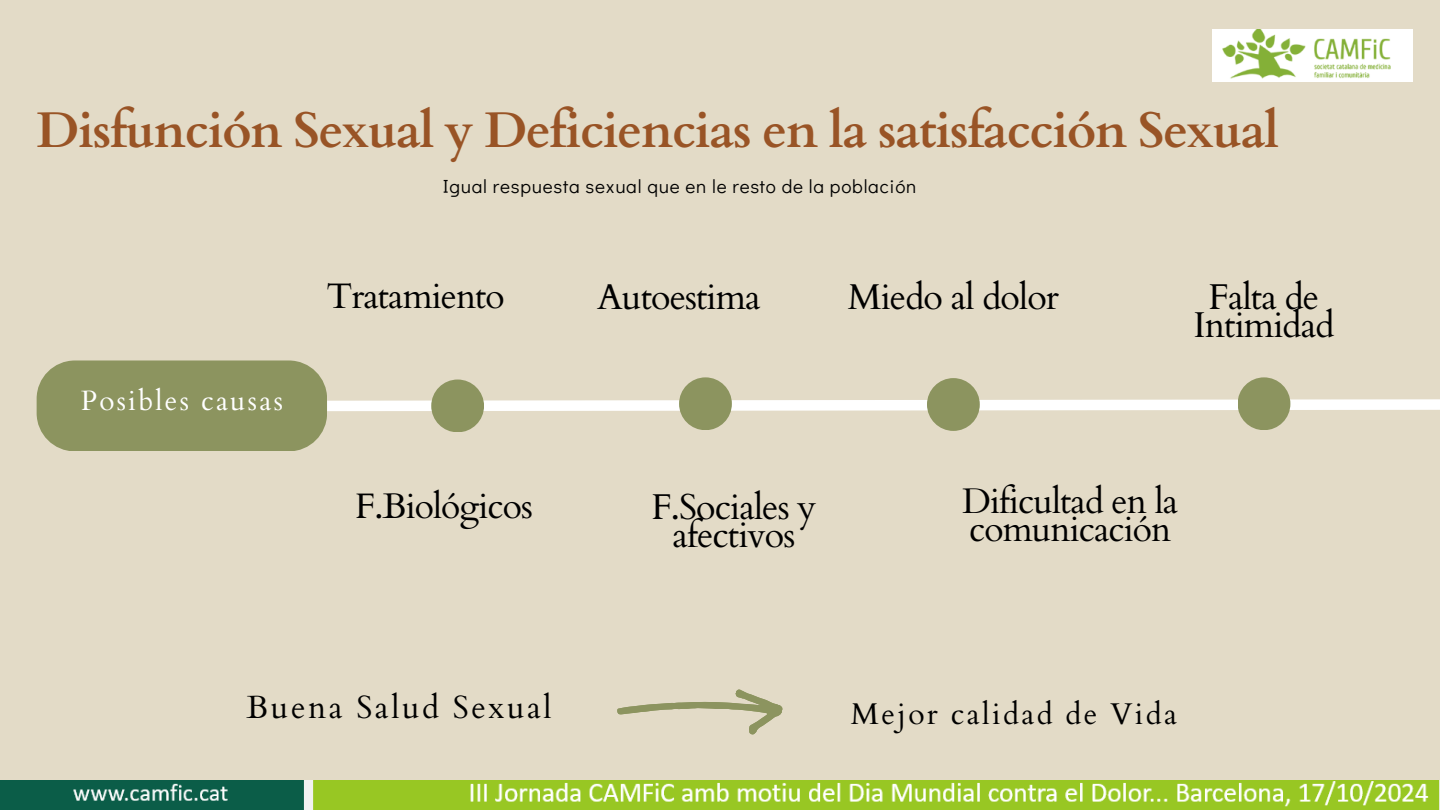
<style>
.page{position:relative;width:1440px;height:810px;background:#e3dbc7}
.page>*{position:absolute;margin:0;border:0;box-sizing:border-box;transform-origin:0 0}
.t1{font:700 50px "Cardo";letter-spacing:-.025em;color:#995426}
.t2{font:35.9px/28.5px "Cardo";letter-spacing:-.025em;color:#000;text-align:center}
.t3{font:35.5px/27.8px "Cardo";letter-spacing:-.025em;color:#000}
.t4{font:32px "Cardo";letter-spacing:.08em;color:#000}
.t5{font:30px "Cardo";letter-spacing:.08em;color:#000}
.t6{font:27.9px "Cardo";letter-spacing:.08em;color:#fff}
.t7{font:19px "Didact Gothic";letter-spacing:.04em;color:#000}
</style>
<div class="page">
<svg style="left:327px;top:394px;width:1113px;height:22px"></svg>
<div style="left:37px;top:360px;width:290px;height:91px;background:#8c945f;border-radius:38px"></div>
<div style="left:679px;top:377px;width:53px;height:53px;background:#8c945f;border-radius:50%"></div>
<div style="left:927px;top:378px;width:53px;height:53px;background:#8c945f;border-radius:50%"></div>
<div style="left:1238px;top:377px;width:52px;height:53px;background:#8c945f;border-radius:50%"></div>
<div style="left:431px;top:380px;width:53px;height:52px;background:#8c945f;border-radius:50%"></div>
<svg style="left:617px;top:689px;width:166px;height:45px"></svg>
<img style="left:1213px;top:30px;width:199px;height:51px">
<img style="left:0;top:780px;width:1440px;height:30px">
<h1 class="t1" style="left:37px;top:97px;width:1244px">Disfunción Sexual y Deficiencias en la satisfacción Sexual</h1>
<h3 class="t7" style="left:443px;top:173px;width:475px">Igual respuesta sexual que en le resto de la población</h3>
<p class="t6" style="left:81px;top:383px;width:204px">Posibles causas</p>
<h2 class="t3" style="left:326px;top:283px;width:180px">Tratamiento</h2>
<h2 class="t2" style="left:597px;top:283px;width:165px">Autoestima</h2>
<h2 class="t2" style="left:848px;top:283px;width:213px">Miedo al dolor</h2>
<h2 class="t2" style="left:1193px;top:283px;width:143px">Falta de<br>Intimidad</h2>
<h2 class="t3" style="left:355px;top:493px;width:179px">F.Biológicos</h2>
<h4 class="t3" style="left:962px;top:488px;width:217px">Dificultad en la comunicación</h4>
<h2 class="t2" style="left:651px;top:493px;width:167px">F.Sociales y afectivos</h2>
<p class="t4" style="left:247px;top:686px;width:307px">Buena Salud Sexual</p>
<h2 class="t5" style="left:851px;top:695px;width:328px">Mejor calidad de Vida</h2>
</div>
